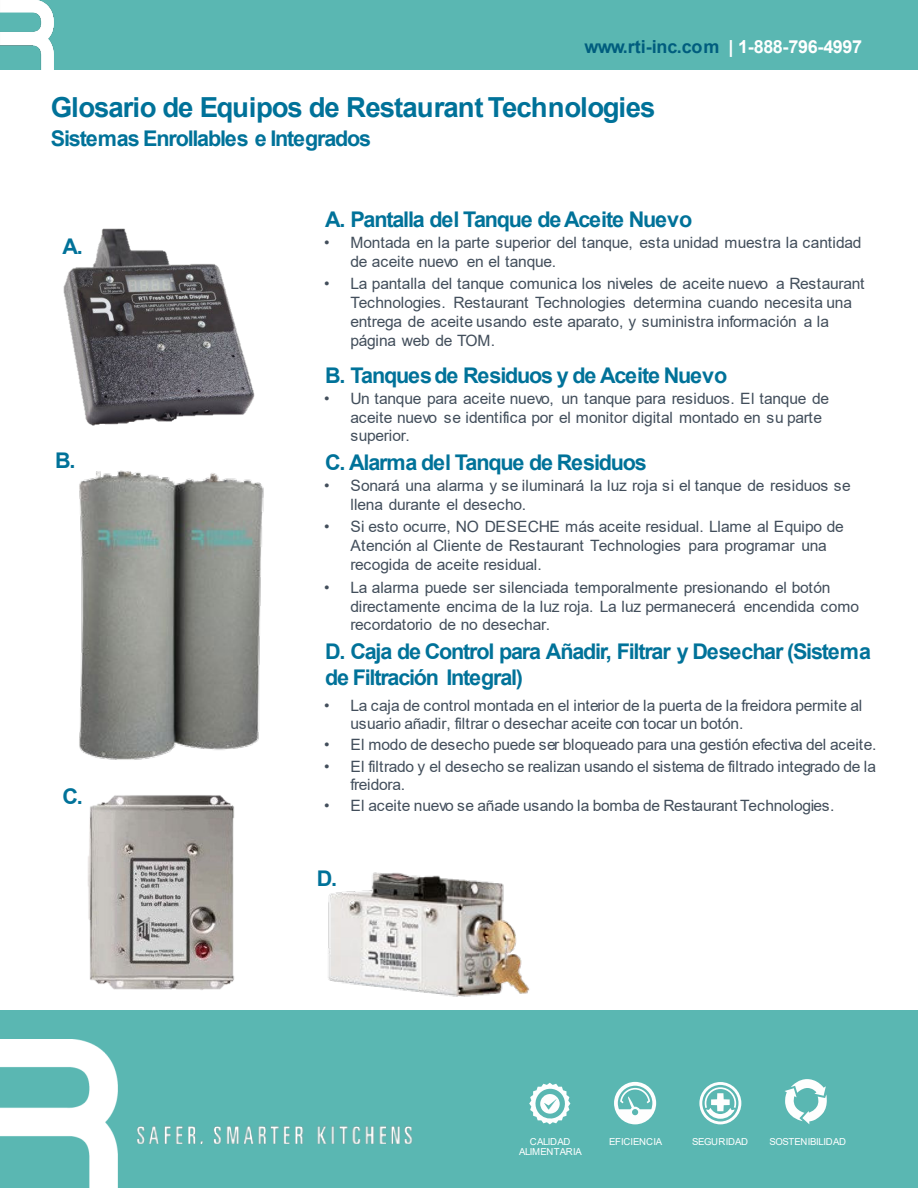
<style>
.page{position:relative;width:918px;height:1188px;background:#fff}
.page>*{position:absolute;margin:0;border:0;box-sizing:border-box;transform-origin:0 0}
.t1{font:700 27.6px "Arial";letter-spacing:-.035em;color:#007299}
.t2{font:700 21.6px/25.2px "Arial";letter-spacing:-.055em;color:#007299}
.t3{font:700 18px "Arial";letter-spacing:-.025em;color:#005d7e}
.t4{font:15.6px/19.2px "Arial";letter-spacing:-.02em;color:#424e5b}
.t5{font:9.6px/10.8px "Arial";letter-spacing:-.03em;color:#fff;text-align:center}
.s1{color:#fff}
</style>
<div class="page">
<div style="left:0;top:0;width:918px;height:70px;background:#5ab7b2"></div>
<div style="left:0;top:1010px;width:918px;height:178px;background:#5ab7b2"></div>
<img style="left:0;top:0;width:54px;height:70px">
<img style="left:0;top:1039px;width:118px;height:149px">
<svg style="left:529px;top:1083px;width:41px;height:41px"></svg>
<svg style="left:614px;top:1082px;width:42px;height:42px"></svg>
<svg style="left:785px;top:1079px;width:42px;height:45px"></svg>
<svg style="left:699px;top:1082px;width:42px;height:42px"></svg>
<img style="left:63px;top:228px;width:192px;height:198px">
<img style="left:79px;top:470px;width:185px;height:290px">
<img style="left:328px;top:872px;width:202px;height:125px">
<img style="left:88px;top:795px;width:146px;height:195px">
<img style="left:38px;top:1116px;width:375px;height:28px">
<p class="t3" style="left:585px;top:40px;width:279px">www.rti-inc.com <span class="s1">| 1-888-796-4997</span></p>
<h1 class="t1" style="left:51px;top:97px;width:606px">Glosario de Equipos de Restaurant Technologies</h1>
<h2 class="t2" style="left:51px;top:128px;width:322px">Sistemas Enrollables e Integrados</h2>
<h2 class="t2" style="left:62px;top:236px;width:22px">A.</h2>
<h2 class="t2" style="left:55px;top:450px;width:22px">B.</h2>
<h2 class="t2" style="left:62px;top:786px;width:22px">C.</h2>
<h2 class="t2" style="left:325px;top:209px;width:369px">A. Pantalla del Tanque de Aceite Nuevo</h2>
<p class="t4" style="left:350px;top:234px;width:513px;text-indent:-26px">• Montada en la parte superior del tanque, esta unidad muestra la cantidad de aceite nuevo en el tanque.</p>
<p class="t4" style="left:350px;top:275px;width:516px;text-indent:-26px">• La pantalla del tanque comunica los niveles de aceite nuevo a Restaurant Technologies. Restaurant Technologies determina cuando necesita una entrega de aceite usando este aparato, y suministra información a la página web de TOM.</p>
<h2 class="t2" style="left:325px;top:365px;width:404px">B. Tanques de Residuos y de Aceite Nuevo</h2>
<p class="t4" style="left:350px;top:390px;width:480px;line-height:18.6px;text-indent:-26px">• Un tanque para aceite nuevo, un tanque para residuos. El tanque de aceite nuevo se identifica por el monitor digital montado en su parte superior.</p>
<h2 class="t2" style="left:325px;top:452px;width:323px">C. Alarma del Tanque de Residuos</h2>
<p class="t4" style="left:350px;top:477px;width:502px;text-indent:-26px">• Sonará una alarma y se iluminará la luz roja si el tanque de residuos se llena durante el desecho.</p>
<p class="t4" style="left:350px;top:518px;width:495px;text-indent:-26px">• Si esto ocurre, NO DESECHE más aceite residual. Llame al Equipo de<br>Atención al Cliente de Restaurant Technologies para programar una recogida de aceite residual.</p>
<p class="t4" style="left:350px;top:580px;width:510px;line-height:18.6px;text-indent:-26px">• La alarma puede ser silenciada temporalmente presionando el botón directamente encima de la luz roja. La luz permanecerá encendida como recordatorio de no desechar.</p>
<h2 class="t2" style="left:325px;top:641px;width:547px">D. Caja de Control para Añadir, Filtrar y Desechar (Sistema de Filtración Integral)</h2>
<p class="t4" style="left:350px;top:697px;width:514px;line-height:18px;text-indent:-26px">• La caja de control montada en el interior de la puerta de la freidora permite al usuario añadir, filtrar o desechar aceite con tocar un botón.</p>
<p class="t4" style="left:324px;top:736px;width:554px">• El modo de desecho puede ser bloqueado para una gestión efectiva del aceite.</p>
<p class="t4" style="left:350px;top:759px;width:527px;line-height:18px;text-indent:-26px">• El filtrado y el desecho se realizan usando el sistema de filtrado integrado de la freidora.</p>
<p class="t4" style="left:324px;top:798px;width:512px">• El aceite nuevo se añade usando la bomba de Restaurant Technologies.</p>
<h2 class="t2" style="left:317px;top:868px;width:22px">D.</h2>
<p class="t5" style="left:519px;top:1137px;width:64px">CALIDAD<br>ALIMENTARIA</p>
<p class="t5" style="left:609px;top:1137px;width:55px">EFICIENCIA</p>
<p class="t5" style="left:692px;top:1137px;width:58px">SEGURIDAD</p>
<p class="t5" style="left:769px;top:1137px;width:78px">SOSTENIBILIDAD</p>
</div>
